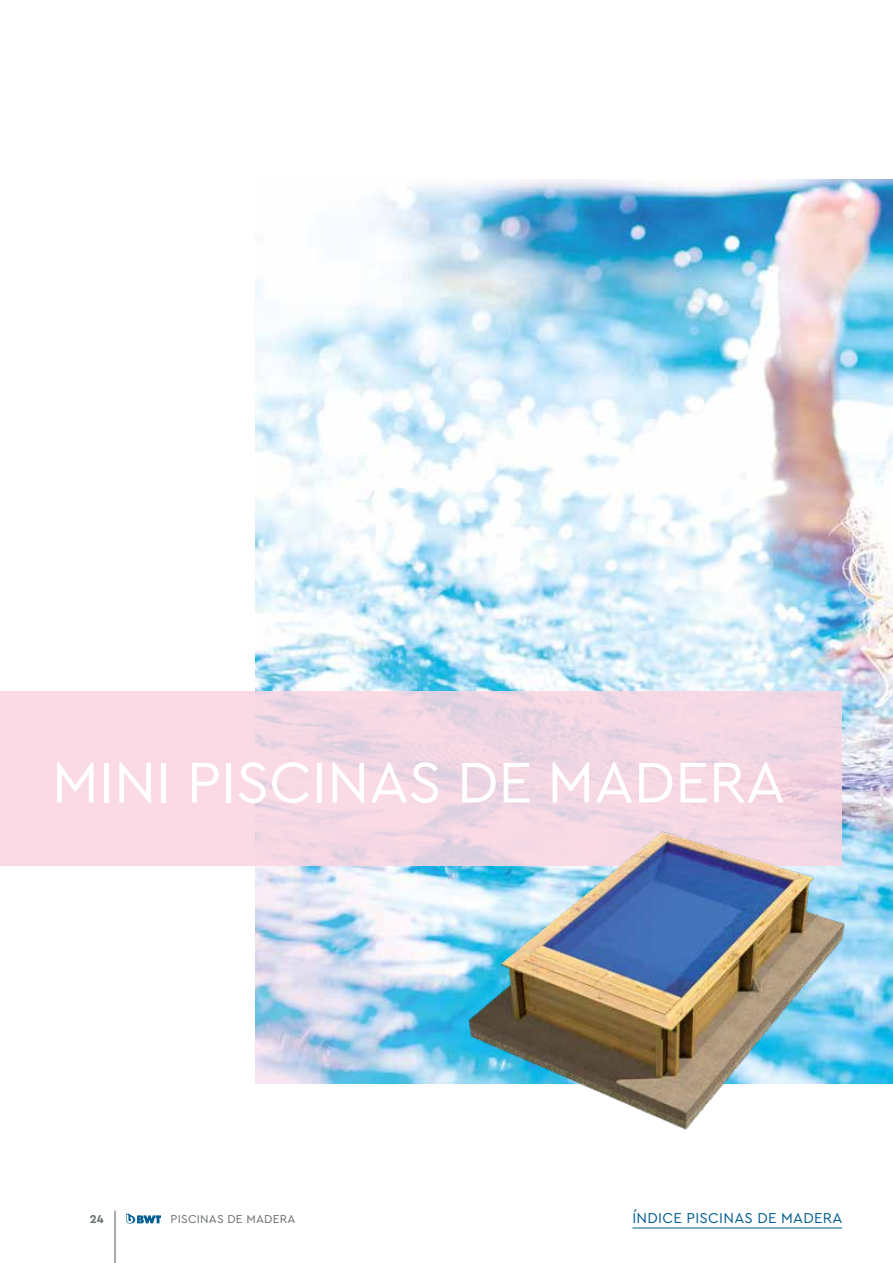
<style>
.page{position:relative;width:893px;height:1263px;background:#fff}
.page>*{position:absolute;margin:0;border:0;box-sizing:border-box;transform-origin:0 0}
.t1{font:60px "Cera PRO";letter-spacing:-.005em;color:#fff}
.t2{font:15px "Cera PRO";letter-spacing:.02em;color:#005e90}
.t3{font:12px "Cera PRO";letter-spacing:.02em;color:#676c6e}
.t4{font:700 12px "Cera PRO";color:#676c6e}
</style>
<div class="page">
<img style="left:255px;top:179px;width:638px;height:905px">
<div style="left:0;top:691px;width:842px;height:174px;background:#fad5e1"></div>
<img style="left:429px;top:825px;width:450px;height:305px">
<hr style="left:114px;top:1211px;width:2px;height:52px;background:#676c6e">
<svg style="left:126px;top:1213px;width:35px;height:10px"></svg>
<hr style="left:632px;top:1227px;width:210px;height:1px;background:#005e90">
<h1 class="t1" style="left:52px;top:742px;width:735px">MINI PISCINAS DE MADERA</h1>
<p class="t4" style="left:90px;top:1211px;width:15px">24</p>
<p class="t3" style="left:171px;top:1211px;width:126px">PISCINAS DE MADERA</p>
<p class="t2" style="left:632px;top:1208px;width:212px">ÍNDICE PISCINAS DE MADERA</p>
</div>
